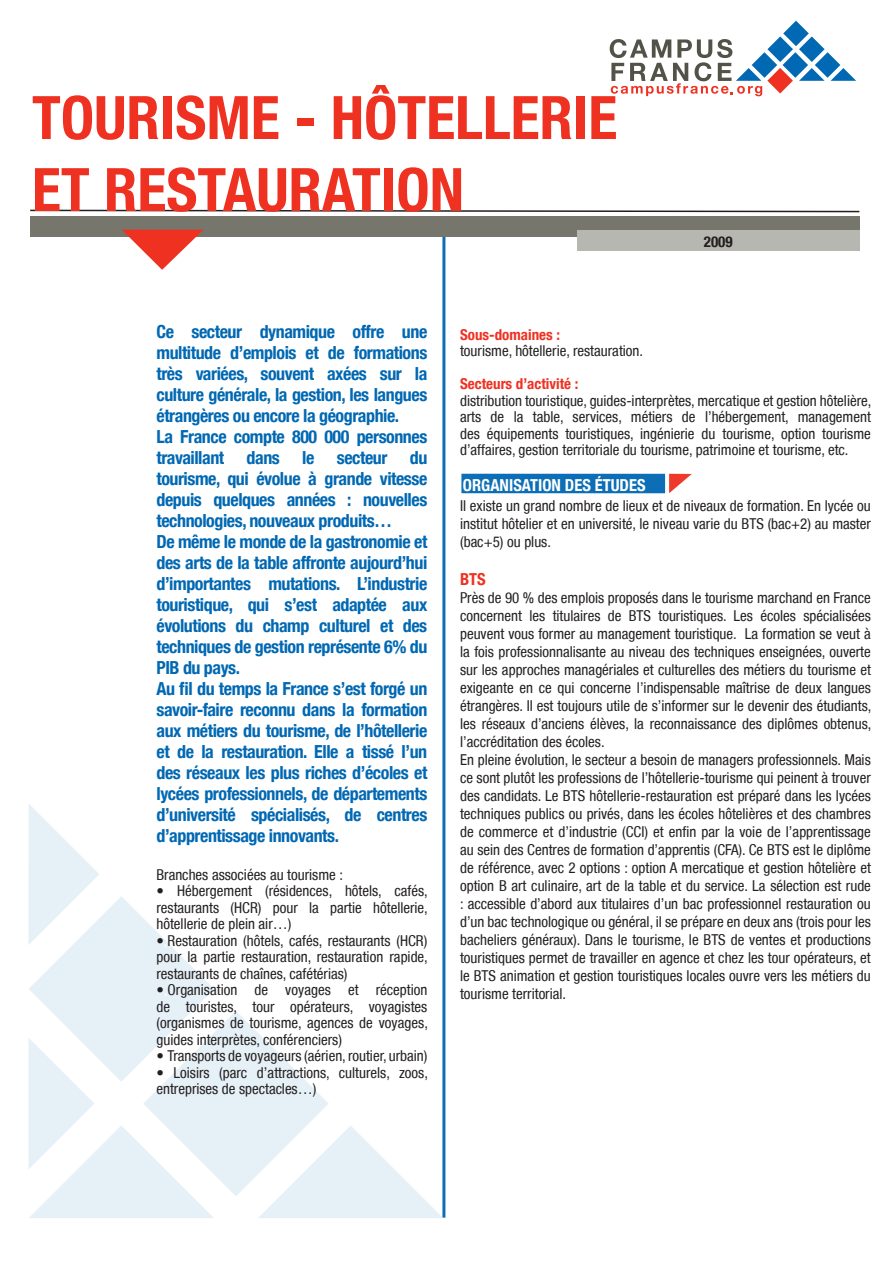
<style>
.page{position:relative;width:893px;height:1263px;background:#fff}
.page>*{position:absolute;margin:0;border:0;box-sizing:border-box;transform-origin:0 0}
.t1{font:700 condensed 60px "Helvetica Neue LT";color:#ef3122}
.t2{font:700 condensed 18px/21px "Helvetica Neue LT";letter-spacing:-.025em;color:#0168b3;text-align:justify}
.t3{font:700 condensed 16.5px "Helvetica Neue LT";color:#fff}
.t4{font:700 condensed 16.5px "Helvetica Neue LT";color:#ef3122}
.t5{font:condensed 15px/18px "Helvetica Neue LT";color:#231f20;text-align:justify}
.t6{font:700 condensed 15px "Helvetica Neue LT";color:#ef3122}
.t7{font:700 condensed 15px "Helvetica Neue LT";color:#231f20}
.s1{color:#fff}
</style>
<div class="page">
<svg style="left:610px;top:21px;width:246px;height:75px"></svg>
<hr style="left:442px;top:230px;width:3px;height:987px;background:#0168b3">
<div style="left:30px;top:216px;width:829px;height:21px;background:#77766c"></div>
<svg style="left:30px;top:209px;width:830px;height:4px"></svg>
<svg style="left:122px;top:230px;width:81px;height:40px"></svg>
<div style="left:577px;top:230px;width:282px;height:20px;background:#b6b7b1"></div>
<svg style="left:28px;top:803px;width:415px;height:415px"></svg>
<div style="left:461px;top:474px;width:204px;height:19px;background:#0b6eb6"></div>
<svg style="left:669px;top:474px;width:23px;height:19px"></svg>
<p class="t1" style="left:32px;top:81px;width:587px">TOURISME - HÔTELLERIE</p>
<p class="t1" style="left:32px;top:153px;width:434px">ET RESTAURATION</p>
<p class="t7" style="left:704px;top:233px;width:30px">2009</p>
<p class="t2" style="left:156px;top:321px;width:272px">Ce secteur dynamique offre une multitude d’emplois et de formations très variées, souvent axées sur la culture générale, la gestion, les langues étrangères ou encore la géographie.</p>
<p class="t2" style="left:156px;top:426px;width:272px">La France compte 800 000 personnes travaillant dans le secteur du tourisme, qui évolue à grande vitesse depuis quelques années : nouvelles technologies, nouveaux produits…</p>
<p class="t2" style="left:156px;top:531px;width:272px">De même le monde de la gastronomie et des arts de la table affronte aujourd’hui d’importantes mutations. L’industrie touristique, qui s’est adaptée aux évolutions du champ culturel et des techniques de gestion représente 6% du PIB du pays.</p>
<p class="t2" style="left:156px;top:678px;width:272px">Au fil du temps la France s’est forgé un savoir-faire reconnu dans la formation aux métiers du tourisme, de l’hôtellerie et de la restauration. Elle a tissé l’un des réseaux les plus riches d’écoles et lycées professionnels, de départements d’université spécialisés, de centres d’apprentissage innovants.</p>
<p class="t5" style="left:156px;top:865px;width:188px">Branches associées au tourisme :</p>
<p class="t5" style="left:156px;top:883px;width:273px;line-height:16.5px">• Hébergement (résidences, hôtels, cafés, restaurants (HCR) pour la partie hôtellerie, hôtellerie de plein air…)</p>
<p class="t5" style="left:156px;top:932px;width:273px;line-height:16.5px">•<span class="s1">,</span>Restauration (hôtels, cafés, restaurants (HCR) pour la partie restauration, restauration rapide, restaurants de chaînes, cafétérias)</p>
<p class="t5" style="left:156px;top:982px;width:273px;line-height:16.5px">•<span class="s1">,</span>Organisation de voyages et réception de touristes, tour opérateurs, voyagistes (organismes de tourisme, agences de voyages, guides interprètes, conférenciers)</p>
<p class="t5" style="left:156px;top:1047px;width:272px">•<span class="s1">,</span>Transports de voyageurs (aérien, routier, urbain)</p>
<p class="t5" style="left:156px;top:1064px;width:273px;line-height:16.5px">• Loisirs (parc d’attractions, culturels, zoos, entreprises de spectacles…)</p>
<p class="t6" style="left:460px;top:325px;width:101px">Sous-domaines :</p>
<p class="t5" style="left:460px;top:342px;width:185px">tourisme, hôtellerie, restauration.</p>
<p class="t6" style="left:460px;top:375px;width:120px">Secteurs d’activité :</p>
<p class="t5" style="left:460px;top:392px;width:413px;line-height:16.5px">distribution touristique, guides-interprètes, mercatique et gestion hôtelière, arts de la table, services, métiers de l’hébergement, management des équipements touristiques, ingénierie du tourisme, option tourisme d’affaires, gestion territoriale du tourisme, patrimoine et tourisme, etc.</p>
<p class="t3" style="left:463px;top:475px;width:184px">ORGANISATION DES ÉTUDES</p>
<p class="t5" style="left:460px;top:497px;width:412px">Il existe un grand nombre de lieux et de niveaux de formation. En lycée ou institut hôtelier et en université, le niveau varie du BTS (bac+2) au master (bac+5) ou plus.</p>
<p class="t4" style="left:460px;top:569px;width:27px">BTS</p>
<p class="t5" style="left:460px;top:588px;width:413px">Près de 90 % des emplois proposés dans le tourisme marchand en France concernent les titulaires de BTS touristiques. Les écoles spécialisées peuvent vous former au management touristique. La formation se veut à la fois professionnalisante au niveau des techniques enseignées, ouverte sur les approches managériales et culturelles des métiers du tourisme et exigeante en ce qui concerne l’indispensable maîtrise de deux langues étrangères. Il est toujours utile de s’informer sur le devenir des étudiants, les réseaux d’anciens élèves, la reconnaissance des diplômes obtenus, l’accréditation des écoles.</p>
<p class="t5" style="left:460px;top:750px;width:412px">En pleine évolution, le secteur a besoin de managers professionnels. Mais ce sont plutôt les professions de l’hôtellerie-tourisme qui peinent à trouver des candidats. Le BTS hôtellerie-restauration est préparé dans les lycées techniques publics ou privés, dans les écoles hôtelières et des chambres de commerce et d’industrie (CCI) et enfin par la voie de l’apprentissage au sein des Centres de formation d’apprentis (CFA). Ce BTS est le diplôme de référence, avec 2 options : option A mercatique et gestion hôtelière et option B art culinaire, art de la table et du service. La sélection est rude : accessible d’abord aux titulaires d’un bac professionnel restauration ou d’un bac technologique ou général, il se prépare en deux ans (trois pour les bacheliers généraux). Dans le tourisme, le BTS de ventes et productions touristiques permet de travailler en agence et chez les tour opérateurs, et le BTS animation et gestion touristiques locales ouvre vers les métiers du tourisme territorial.</p>
</div>
